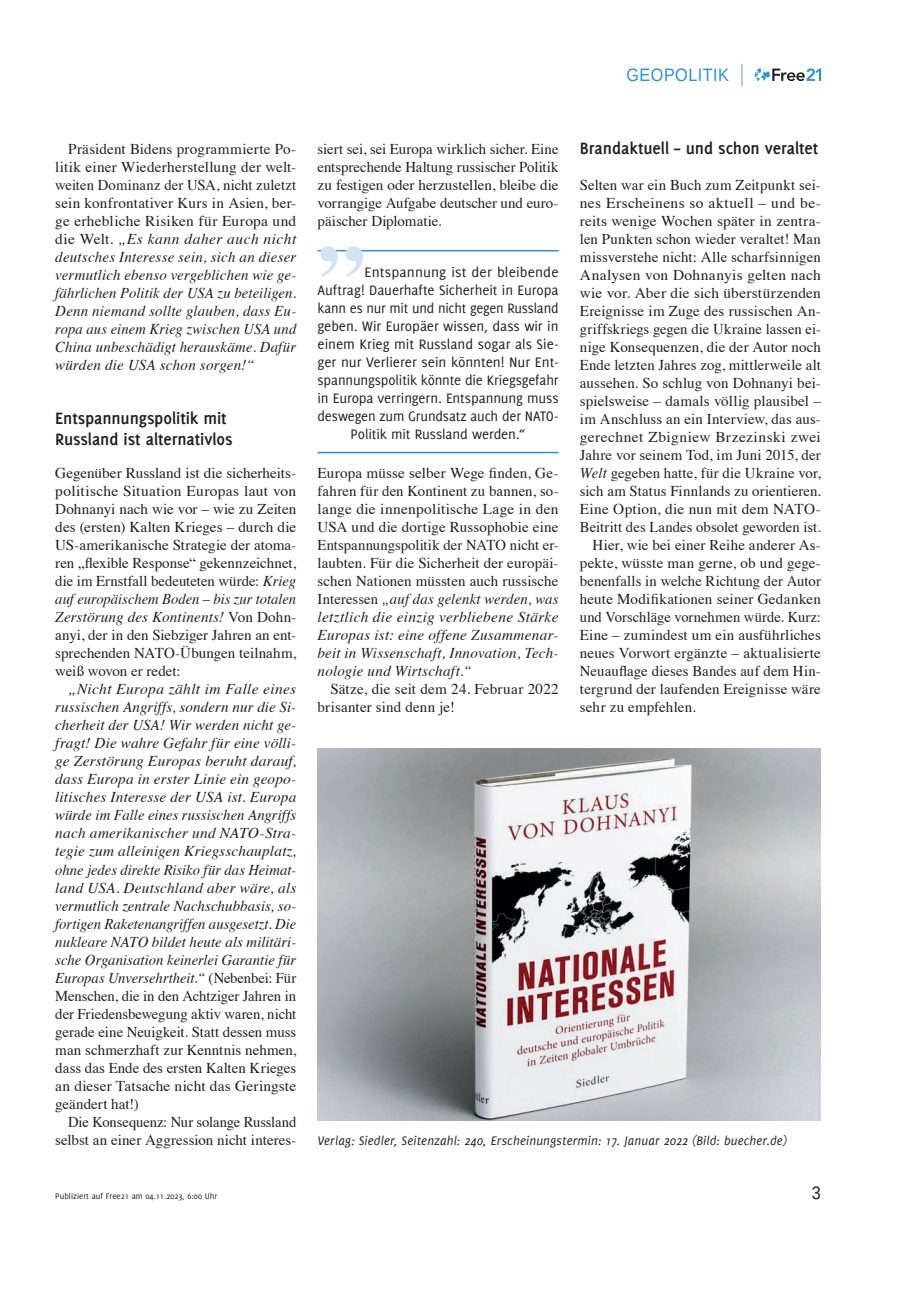
<style>
.page{position:relative;width:906px;height:1289px;background:#fff}
.page>*{position:absolute;margin:0;border:0;box-sizing:border-box;transform-origin:0 0}
.t1{font:700 91.5px "Times";color:#d4e3f4}
.t2{font:700 18px/21px "Delicious";letter-spacing:-.005em;color:#231f20}
.t3{font:18px "Liberation Sans";letter-spacing:.03em;color:#2a92d0;scale:.9 1}
.t4{font:18px "Liberation Sans";color:#231f20;scale:.9 1}
.t5{font:15px/18px "Times";letter-spacing:.01em;color:#231f20;text-align:justify}
.t6{font:italic 15px/18px "Times";letter-spacing:.005em;color:#231f20;text-align:justify}
.t7{font:15px "Delicious";letter-spacing:-.005em;color:#231f20}
.t8{font:15px "Times";letter-spacing:.03em;color:#231f20}
.t9{font:italic 13.5px "Delicious";letter-spacing:.015em;color:#231f20}
.t10{font:9px "Delicious";color:#231f20}
.s1{font-style:normal}
.s2{font-style:italic}
</style>
<div class="page">
<svg style="left:755px;top:68px;width:66px;height:13px"></svg>
<svg style="left:741px;top:64px;width:1px;height:22px"></svg>
<hr style="left:317px;top:250px;width:241px;height:1px;background:#2a92d0">
<hr style="left:317px;top:452px;width:241px;height:1px;background:#2a92d0">
<img style="left:317px;top:748px;width:504px;height:372px">
<p class="t3" style="left:626px;top:63px;width:115px">GEOPOLITIK</p>
<p class="t6" style="left:55px;top:139px;width:242px;text-indent:13px"><span class="s1">Präsident Bidens programmierte Po&shy;litik einer Wiederherstellung der welt&shy;weiten Dominanz der USA, nicht zuletzt sein konfrontativer Kurs in Asien, ber&shy;ge erhebliche Risiken für Europa und die Welt.</span> „Es kann daher auch nicht deutsches Interesse sein, sich an dieser vermutlich ebenso vergeblichen wie ge&shy;fährlichen Politik der USA zu beteiligen.<br>Denn niemand sollte glauben, dass Eu&shy;ropa aus einem Krieg zwischen USA und China unbeschädigt herauskäme. Dafür würden die USA schon sorgen!“</p>
<p class="t2" style="left:55px;top:407px;width:179px">Entspannungspolitik mit<br>Russland ist alternativlos</p>
<p class="t5" style="left:55px;top:463px;width:242px">Gegenüber Russland ist die sicherheits&shy;politische Situation Europas laut von Dohnanyi nach wie vor – wie zu Zeiten des (ersten) Kalten Krieges – durch die US-amerikanische Strategie der atoma&shy;ren „flexible Response“ gekennzeichnet, die im Ernstfall bedeuteten würde: <span class="s2">Krieg auf europäischem Boden – bis zur totalen Zerstörung des Kontinents!</span> Von Dohn&shy;anyi, der in den Siebziger Jahren an ent&shy;sprechenden NATO-Übungen teilnahm, weiß wovon er redet:</p>
<p class="t6" style="left:55px;top:679px;width:242px;text-indent:13px">„Nicht Europa zählt im Falle eines russischen Angriffs, sondern nur die Si&shy;cherheit der USA! Wir werden nicht ge&shy;fragt! Die wahre Gefahr für eine völli&shy;ge Zerstörung Europas beruht darauf, dass Europa in erster Linie ein geopo&shy;litisches Interesse der USA ist. Europa würde im Falle eines russischen Angriffs nach amerikanischer und NATO-Stra&shy;tegie zum alleinigen Kriegsschauplatz, ohne jedes direkte Risiko für das Heimat&shy;land USA. Deutschland aber wäre, als vermutlich zentrale Nachschubbasis, so&shy;fortigen Raketenangriffen ausgesetzt. Die nukleare NATO bildet heute als militäri&shy;sche Organisation keinerlei Garantie für Europas Unversehrtheit.“ <span class="s1">(Nebenbei: Für Menschen, die in den Achtziger Jahren in der Friedensbewegung aktiv waren, nicht gerade eine Neuigkeit. Statt dessen muss man schmerzhaft zur Kenntnis nehmen, dass das Ende des ersten Kalten Krieges an dieser Tatsache nicht das Geringste geändert hat!)</span></p>
<p class="t5" style="left:55px;top:1111px;width:242px;text-align:right">Die Konsequenz: Nur solange Russland selbst an einer Aggression nicht interes-</p>
<p class="t5" style="left:317px;top:139px;width:242px">siert sei, sei Europa wirklich sicher. Eine entsprechende Haltung russischer Politik zu festigen oder herzustellen, bleibe die vorrangige Aufgabe deutscher und euro&shy;päischer Diplomatie.</p>
<h1 class="t1" style="left:317px;top:142px;width:49px">„</h1>
<p class="t7" style="left:364px;top:263px;width:195px">Entspannung ist der bleibende</p>
<p class="t7" style="left:317px;top:281px;width:242px">Auftrag! Dauerhafte Sicherheit in Europa</p>
<p class="t7" style="left:317px;top:299px;width:242px">kann es nur mit und nicht gegen Russland</p>
<p class="t7" style="left:317px;top:317px;width:242px">geben. Wir Europäer wissen, dass wir in</p>
<p class="t7" style="left:317px;top:335px;width:242px">einem Krieg mit Russland sogar als Sie-</p>
<p class="t7" style="left:317px;top:353px;width:242px">ger nur Verlierer sein könnten! Nur Ent-</p>
<p class="t7" style="left:317px;top:371px;width:242px">spannungspolitik könnte die Kriegsgefahr</p>
<p class="t7" style="left:317px;top:389px;width:242px">in Europa verringern. Entspannung muss</p>
<p class="t7" style="left:317px;top:407px;width:242px">deswegen zum Grundsatz auch der NATO-</p>
<p class="t7" style="left:350px;top:425px;width:176px">Politik mit Russland werden.“</p>
<p class="t5" style="left:317px;top:463px;width:242px">Europa müsse selber Wege finden, Ge&shy;fahren für den Kontinent zu bannen, so&shy;lange die innenpolitische Lage in den USA und die dortige Russophobie eine Entspannungspolitik der NATO nicht er&shy;laubten. Für die Sicherheit der europäi&shy;schen Nationen müssten auch russische Interessen <span class="s2">„auf das gelenkt werden, was letztlich die einzig verbliebene Stärke Europas ist: eine offene Zusammenar&shy;beit in Wissenschaft, Innovation, Tech&shy;nologie und Wirtschaft.“</span></p>
<p class="t5" style="left:317px;top:679px;width:242px;text-indent:13px">Sätze, die seit dem 24. Februar 2022 brisanter sind denn je!</p>
<p class="t2" style="left:580px;top:137px;width:240px">Brandaktuell – und schon veraltet</p>
<p class="t5" style="left:580px;top:175px;width:242px">Selten war ein Buch zum Zeitpunkt sei-</p>
<p class="t5" style="left:580px;top:193px;width:242px">nes Erscheinens so aktuell – und be-</p>
<p class="t5" style="left:580px;top:211px;width:242px">reits wenige Wochen später in zentra-</p>
<p class="t5" style="left:580px;top:229px;width:242px">len Punkten schon wieder veraltet! Man</p>
<p class="t5" style="left:580px;top:247px;width:242px">missverstehe nicht: Alle scharfsinnigen</p>
<p class="t5" style="left:580px;top:265px;width:242px">Analysen von Dohnanyis gelten nach</p>
<p class="t5" style="left:580px;top:283px;width:242px">wie vor. Aber die sich überstürzenden</p>
<p class="t5" style="left:580px;top:301px;width:242px">Ereignisse im Zuge des russischen An-</p>
<p class="t5" style="left:580px;top:319px;width:242px">griffskriegs gegen die Ukraine lassen ei-</p>
<p class="t5" style="left:580px;top:337px;width:242px">nige Konsequenzen, die der Autor noch</p>
<p class="t5" style="left:580px;top:355px;width:242px">Ende letzten Jahres zog, mittlerweile alt</p>
<p class="t5" style="left:580px;top:373px;width:242px">aussehen. So schlug von Dohnanyi bei-</p>
<p class="t5" style="left:580px;top:391px;width:242px">spielsweise – damals völlig plausibel –</p>
<p class="t5" style="left:580px;top:409px;width:242px">im Anschluss an ein Interview, das aus-</p>
<p class="t8" style="left:580px;top:423px;width:242px">gerechnet Zbigniew Brzezinski zwei</p>
<p class="t5" style="left:580px;top:445px;width:242px">Jahre vor seinem Tod, im Juni 2015, der</p>
<p class="t5" style="left:580px;top:463px;width:242px"><span class="s2">Welt</span> gegeben hatte, für die Ukraine vor,</p>
<p class="t5" style="left:580px;top:481px;width:242px">sich am Status Finnlands zu orientieren.</p>
<p class="t5" style="left:580px;top:499px;width:242px">Eine Option, die nun mit dem NATO-</p>
<p class="t5" style="left:580px;top:517px;width:242px">Beitritt des Landes obsolet geworden ist.</p>
<p class="t5" style="left:592px;top:535px;width:230px">Hier, wie bei einer Reihe anderer As-</p>
<p class="t5" style="left:580px;top:553px;width:242px">pekte, wüsste man gerne, ob und gege-</p>
<p class="t5" style="left:580px;top:571px;width:242px">benenfalls in welche Richtung der Autor</p>
<p class="t5" style="left:580px;top:589px;width:242px">heute Modifikationen seiner Gedanken</p>
<p class="t5" style="left:580px;top:607px;width:242px">und Vorschläge vornehmen würde. Kurz:</p>
<p class="t5" style="left:580px;top:625px;width:242px">Eine – zumindest um ein ausführliches</p>
<p class="t5" style="left:580px;top:643px;width:242px">neues Vorwort ergänzte – aktualisierte</p>
<p class="t5" style="left:580px;top:661px;width:242px">Neuauflage dieses Bandes auf dem Hin-</p>
<p class="t5" style="left:580px;top:679px;width:242px">tergrund der laufenden Ereignisse wäre</p>
<p class="t5" style="left:580px;top:697px;width:117px">sehr zu empfehlen.</p>
<p class="t9" style="left:317px;top:1132px;width:471px">Verlag: Siedler, Seitenzahl: 240, Erscheinungstermin: 17. Januar 2022 (Bild: buecher.de)</p>
<p class="t10" style="left:55px;top:1190px;width:163px">Publiziert auf Free21 am 04.11.2023, 6:00 Uhr</p>
<p class="t4" style="left:812px;top:1181px;width:12px">3</p>
</div>
